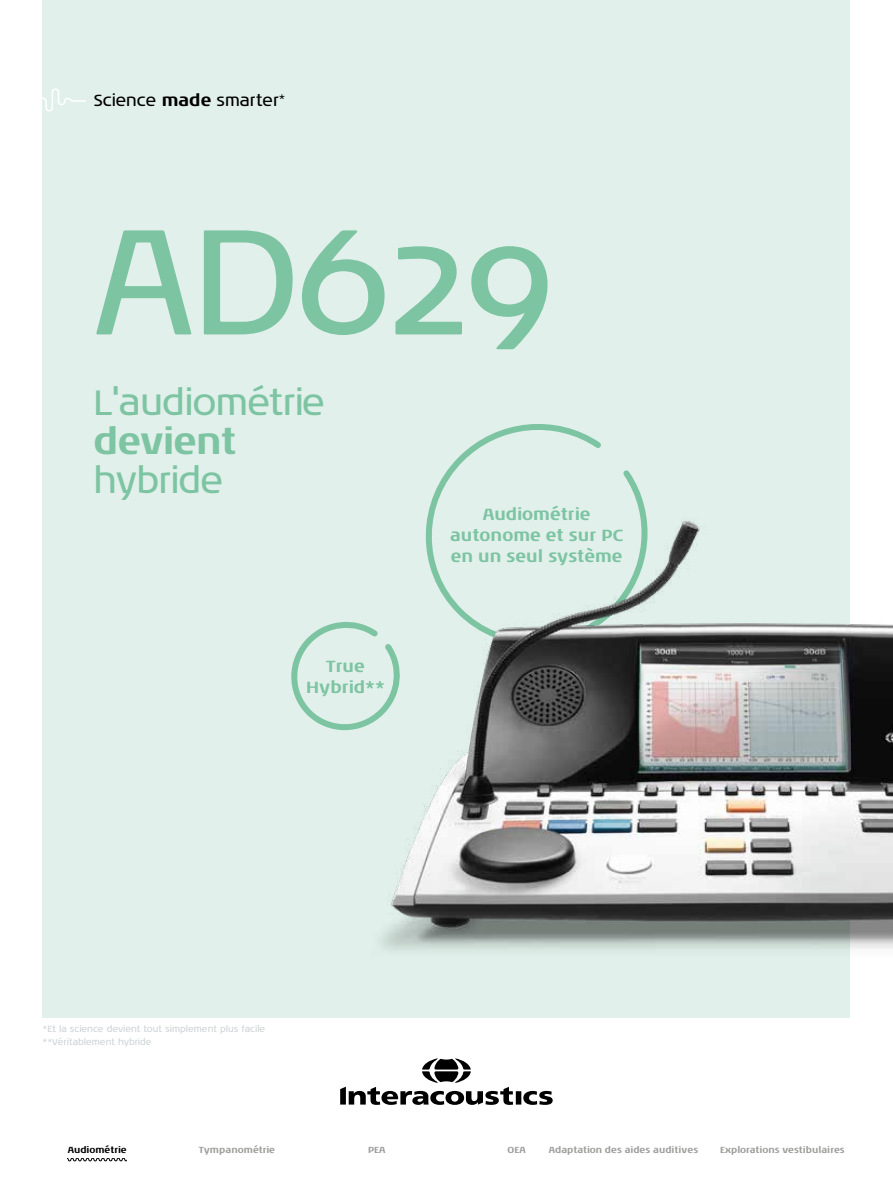
<style>
.page{position:relative;width:893px;height:1188px;background:#fff}
.page>*{position:absolute;margin:0;border:0;box-sizing:border-box;transform-origin:0 0}
.t1{font:153px "Noa LT Pro";letter-spacing:-.02em;color:#7dc4a3}
.t2{font:36px "Noa LT Pro";letter-spacing:-.02em;color:#7dc4a3}
.t3{font:700 36px "Noa LT Pro";letter-spacing:-.02em;color:#7dc4a3}
.t4{font:700 16.5px/21px "Noa LT Pro";color:#7dc4a3;text-align:center}
.t5{font:16.5px "Noa LT Pro";color:#000}
.t6{font:700 9px "Noa LT Pro";color:#9d9d9c}
.t7{font:9px/13.5px "Noa LT Pro";color:#ced4d6}
.t8{font:700 9px "Noa LT Pro";color:#000}
.s1{font-weight:700}
</style>
<div class="page">
<div style="left:43px;top:0;width:807px;height:1018px;background:#e1f0ea"></div>
<svg style="left:445px;top:424px;width:186px;height:50px"></svg>
<svg style="left:340px;top:1058px;width:213px;height:47px"></svg>
<img style="left:381px;top:474px;width:512px;height:476px">
<svg style="left:42px;top:88px;width:44px;height:24px"></svg>
<svg style="left:67px;top:1158px;width:59px;height:3px"></svg>
<svg style="left:291px;top:620px;width:117px;height:121px"></svg>
<h3 class="t5" style="left:94px;top:89px;width:193px">Science <span class="s1">made</span> smarter<sup>*</sup></h3>
<h1 class="t1" style="left:94px;top:175px;width:462px">AD629</h1>
<h2 class="t2" style="left:94px;top:378px;width:233px">L'audiométrie</h2>
<h2 class="t3" style="left:94px;top:414px;width:144px">devient</h2>
<h2 class="t2" style="left:94px;top:456px;width:131px">hybride</h2>
<h3 class="t4" style="left:306px;top:655px;width:80px">True<br>Hybrid**</h3>
<h3 class="t4" style="left:450px;top:503px;width:175px">Audiométrie autonome et sur PC en un seul système</h3>
<p class="t7" style="left:43px;top:1022px;width:224px">*Et la science devient tout simplement plus facile **Véritablement hybride</p>
<p class="t8" style="left:68px;top:1142px;width:60px">Audiométrie</p>
<p class="t6" style="left:199px;top:1142px;width:78px">Tympanométrie</p>
<p class="t6" style="left:368px;top:1142px;width:19px">PEA</p>
<p class="t6" style="left:507px;top:1142px;width:20px">OEA</p>
<p class="t6" style="left:549px;top:1142px;width:151px">Adaptation des aides auditives</p>
<p class="t6" style="left:720px;top:1142px;width:126px">Explorations vestibulaires</p>
</div>
